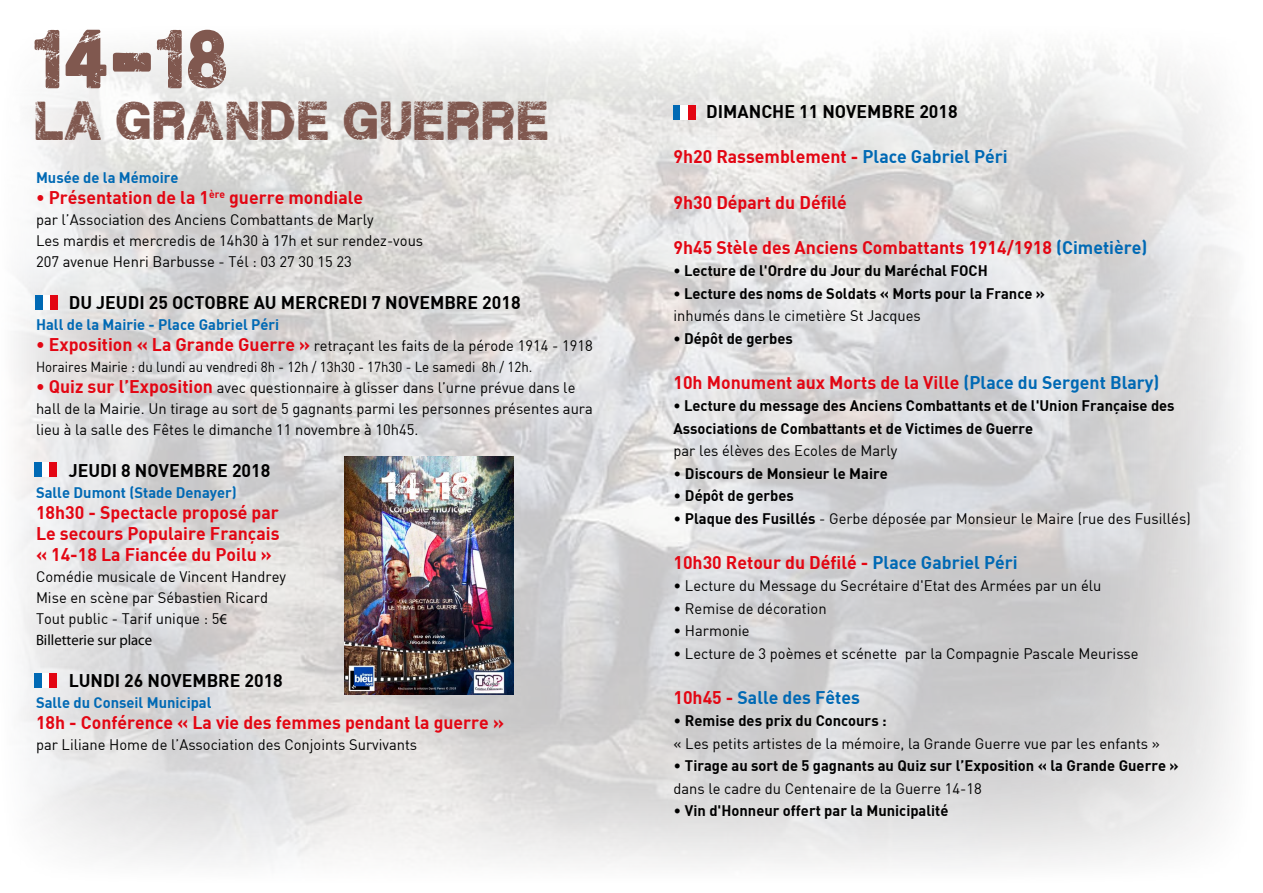
<style>
.page{position:relative;width:1263px;height:893px;background:#fff}
.page>*{position:absolute;margin:0;border:0;box-sizing:border-box;transform-origin:0 0}
.t1{font:66.6px "Plane Crash";color:#80584f}
.t2{font:43.95px "Plane Crash";color:#80584f}
.t3{font:18px/21px "DIN Bold";color:#e30613;text-align:justify}
.t4{font:18px "DIN Bold";color:#000}
.t5{font:18px "DIN Bold";color:#0069b4}
.t6{font:15px/21px "DIN";color:#000}
.t7{font:15px/22.5px "DIN Bold";color:#000}
.t8{font:15px "DIN Bold";color:#0069b4}
.t9{font:15px "Myriad Pro";color:#000}
.t10{font:14.25px "DIN";color:#000;scale:.93 1}
.s1{font-family:"DIN Bold";font-size:18px;color:#e30613}
.s2{font-family:"Myriad Pro"}
.s3{color:#0069b4}
.s4{font-family:"DIN"}
.s5{font-family:"DIN Bold"}
.s6{color:#e30613}
</style>
<div class="page">
<img style="left:15px;top:44px;width:1223px;height:823px">
<img style="left:345px;top:456px;width:169px;height:238px">
<div style="left:673px;top:105px;width:7px;height:15px;background:#0069b4"></div>
<div style="left:680px;top:105px;width:8px;height:15px;background:#fff"></div>
<div style="left:688px;top:105px;width:7px;height:15px;background:#e30613"></div>
<div style="left:35px;top:295px;width:8px;height:15px;background:#0069b4"></div>
<div style="left:43px;top:295px;width:7px;height:15px;background:#fff"></div>
<div style="left:50px;top:295px;width:8px;height:15px;background:#e30613"></div>
<div style="left:35px;top:462px;width:7px;height:15px;background:#0069b4"></div>
<div style="left:42px;top:462px;width:7px;height:15px;background:#fff"></div>
<div style="left:49px;top:462px;width:8px;height:15px;background:#e30613"></div>
<div style="left:35px;top:673px;width:7px;height:15px;background:#0069b4"></div>
<div style="left:42px;top:673px;width:7px;height:15px;background:#fff"></div>
<div style="left:49px;top:673px;width:8px;height:15px;background:#e30613"></div>
<h1 class="t1" style="left:31px;top:29px;width:199px">14-18</h1>
<h2 class="t2" style="left:34px;top:101px;width:517px">LA GRANDE GUERRE</h2>
<p class="t8" style="left:36px;top:167px;width:144px">Musée de la Mémoire</p>
<p class="t3" style="left:36px;top:186px;width:329px">• Présentation de la 1<sup>ère</sup> guerre mondiale</p>
<p class="t6" style="left:36px;top:208px;width:389px">par l’Association des Anciens Combattants de Marly<br>Les mardis et mercredis de 14h30 à 17h et sur rendez-vous<br>207 avenue Henri Barbusse - Tél : 03 27 30 15 23</p>
<p class="t4" style="left:69px;top:290px;width:453px">DU JEUDI 25 OCTOBRE AU MERCREDI 7 NOVEMBRE 2018</p>
<p class="t8" style="left:36px;top:314px;width:245px">Hall de la Mairie - Place Gabriel Péri</p>
<p class="t6" style="left:36px;top:334px;width:558px"><span class="s1">• Exposition « La Grande Guerre »</span> retraçant les faits de la pérode 1914 - 1918</p>
<p class="t10" style="left:36px;top:358px;width:535px">Horaires Mairie : du lundi au vendredi 8h - 12h / 13h30 - 17h30 - Le samedi 8h / 12h.</p>
<p class="t6" style="left:36px;top:376px;width:558px"><span class="s1">• Quiz sur l’Exposition</span> avec questionnaire à glisser dans l’urne prévue dans le hall de la Mairie. Un tirage au sort de 5 gagnants parmi les personnes présentes aura lieu à la salle des Fêtes le dimanche 11 novembre à 10h45.</p>
<p class="t4" style="left:69px;top:458px;width:203px">JEUDI 8 NOVEMBRE 2018</p>
<p class="t8" style="left:36px;top:482px;width:202px">Salle Dumont (Stade Denayer)</p>
<p class="t3" style="left:36px;top:501px;width:245px">18h30 - Spectacle proposé par Le secours Populaire Français « 14-18 La Fiancée du Poilu »</p>
<p class="t6" style="left:36px;top:565px;width:252px">Comédie musicale de Vincent Handrey<br>Mise en scène par Sébastien Ricard<br>Tout public - Tarif unique : 5<span class="s2">€</span></p>
<p class="t9" style="left:36px;top:630px;width:118px">Billetterie sur place</p>
<p class="t4" style="left:69px;top:668px;width:216px">LUNDI 26 NOVEMBRE 2018</p>
<p class="t8" style="left:36px;top:692px;width:177px">Salle du Conseil Municipal</p>
<p class="t3" style="left:36px;top:711px;width:470px">18h - Conférence « La vie des femmes pendant la guerre »</p>
<p class="t6" style="left:36px;top:733px;width:383px">par Liliane Home de l’Association des Conjoints Survivants</p>
<p class="t4" style="left:706px;top:100px;width:253px">DIMANCHE 11 NOVEMBRE 2018</p>
<p class="t3" style="left:674px;top:146px;width:336px">9h20 Rassemblement - <span class="s3">Place Gabriel Péri</span></p>
<p class="t3" style="left:674px;top:191px;width:175px">9h30 Départ du Défilé</p>
<p class="t3" style="left:674px;top:236px;width:475px">9h45 Stèle des Anciens Combattants 1914/1918 <span class="s3">(Cimetière)</span></p>
<p class="t7" style="left:674px;top:259px;width:316px">• Lecture de l'Ordre du Jour du Maréchal FOCH</p>
<p class="t7" style="left:674px;top:281px;width:373px">• Lecture des noms de Soldats « Morts pour la France »</p>
<p class="t6" style="left:674px;top:305px;width:249px">inhumés dans le cimetière St Jacques</p>
<p class="t7" style="left:674px;top:326px;width:121px">• Dépôt de gerbes</p>
<p class="t3" style="left:674px;top:371px;width:487px">10h Monument aux Morts de la Ville <span class="s3">(Place du Sergent Blary)</span></p>
<p class="t7" style="left:674px;top:394px;width:503px">• Lecture du message des Anciens Combattants et de l'Union Française des<br>Associations de Combattants et de Victimes de Guerre</p>
<p class="t6" style="left:674px;top:440px;width:225px">par les élèves des Ecoles de Marly</p>
<p class="t7" style="left:674px;top:461px;width:216px"><span class="s4">•</span> Discours de Monsieur le Maire</p>
<p class="t7" style="left:674px;top:484px;width:122px"><span class="s4">•</span> Dépôt de gerbes</p>
<p class="t6" style="left:674px;top:507px;width:519px">• <span class="s5">Plaque des Fusillés</span> - Gerbe déposée par Monsieur le Maire (rue des Fusillés)</p>
<p class="t3" style="left:674px;top:551px;width:346px">10h30 Retour du Défilé - <span class="s3">Place Gabriel Péri</span></p>
<p class="t6" style="left:674px;top:575px;width:429px">• Lecture du Message du Secrétaire d'Etat des Armées par un élu</p>
<p class="t6" style="left:674px;top:597px;width:155px">• Remise de décoration</p>
<p class="t6" style="left:674px;top:620px;width:78px">• Harmonie</p>
<p class="t6" style="left:674px;top:642px;width:467px">• Lecture de 3 poèmes et scénette par la Compagnie Pascale Meurisse</p>
<p class="t5" style="left:674px;top:685px;width:188px"><span class="s6">10h45 -</span> Salle des Fêtes</p>
<p class="t7" style="left:674px;top:709px;width:215px"><span class="s4">•</span> Remise des prix du Concours :</p>
<p class="t6" style="left:674px;top:732px;width:488px">« Les petits artistes de la mémoire, la Grande Guerre vue par les enfants »</p>
<p class="t7" style="left:674px;top:754px;width:507px"><span class="s4">•</span> Tirage au sort de 5 gagnants au Quiz sur l’Exposition « la Grande Guerre »</p>
<p class="t6" style="left:674px;top:777px;width:310px">dans le cadre du Centenaire de la Guerre 14-18</p>
<p class="t7" style="left:674px;top:799px;width:277px"><span class="s4">•</span> Vin d'Honneur offert par la Municipalité</p>
</div>
